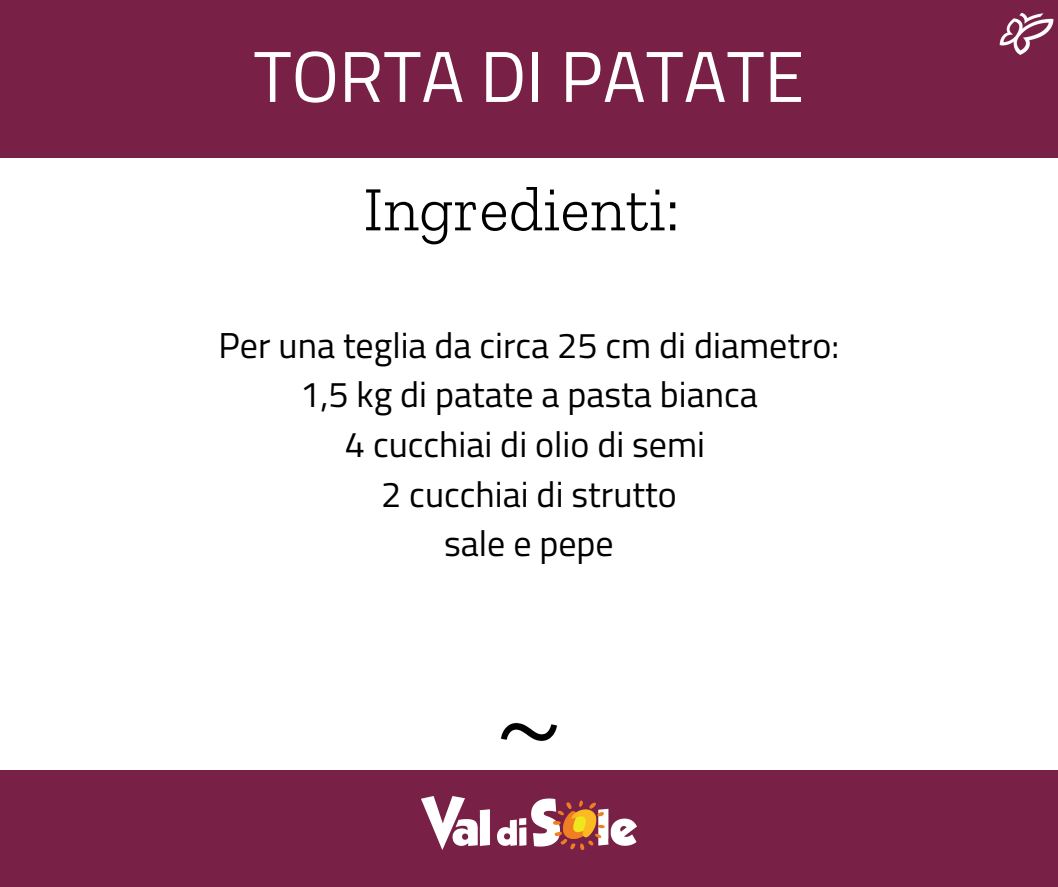
<style>
.page{position:relative;width:1058px;height:887px;background:#fff}
.page>*{position:absolute;margin:0;border:0;box-sizing:border-box;transform-origin:0 0}
.t1{font:72px "Titillium Web";color:#fff}
.t2{font:300 63px "Zilla Slab";color:#000}
.t3{font:36px/49.5px "Titillium Web";color:#000;text-align:center}
</style>
<div class="page">
<div style="left:0;top:0;width:1058px;height:886px;background:#782046"></div>
<div style="left:0;top:158px;width:1058px;height:611px;background:#fff"></div>
<img style="left:421px;top:796px;width:216px;height:54px">
<img style="left:500px;top:722px;width:57px;height:19px">
<img style="left:999px;top:12px;width:55px;height:43px">
<h1 class="t1" style="left:254px;top:20px;width:552px">TORTA DI PATATE</h1>
<h2 class="t2" style="left:363px;top:171px;width:318px">Ingredienti:</h2>
<p class="t3" style="left:219px;top:320px;width:622px">Per una teglia da circa 25 cm di diametro:<br>1,5 kg di patate a pasta bianca<br>4 cucchiai di olio di semi<br>2 cucchiai di strutto<br>sale e pepe</p>
</div>
